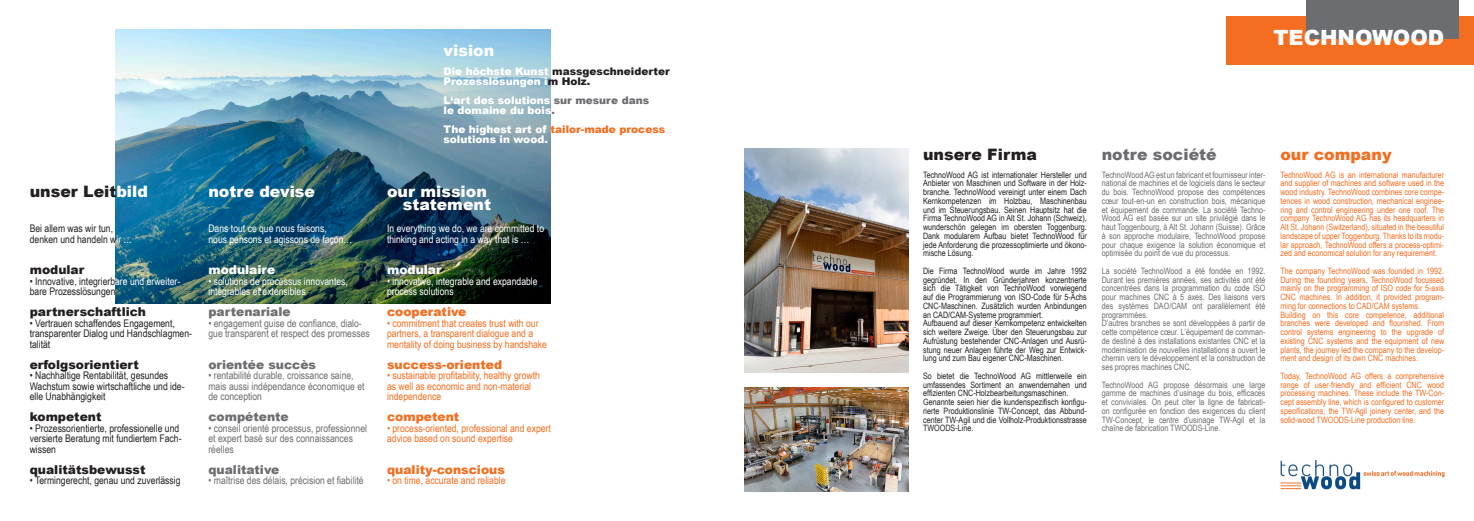
<style>
.page{position:relative;width:1474px;height:521px;background:#fff}
.page>*{position:absolute;margin:0;border:0;box-sizing:border-box;transform-origin:0 0}
.t1{font:900 21px "Arial";color:#fff}
.t2{font:900 15.75px "Arial";color:#fff}
._12_12_70__block_lin{font:900 15.75px "Arial";color:#231f20}
._9_10_70__block__lin{font:900 15.75px "Arial";color:#6c6d70}
._12_12_70__block_lin-2{font:900 15.75px "Arial";color:#f36e21}
.t3{font:900 12.25px "Arial";color:#231f20}
.t4{font:900 12.25px "Arial";color:#f36e21}
.t5{font:900 12.25px "Arial";color:#6c6d70}
.t6{font:900 12.25px "Arial";color:#fff}
.t7{font:10.5px/10.5px "Arial Narrow";color:#231f20}
.t8{font:10.5px/10.5px "Arial Narrow";color:#f36e21}
.t9{font:10.5px/10.5px "Arial Narrow";color:#6c6d70}
.t10{font:10.5px/10.5px "Arial Narrow";color:#fff}
.t11{font:900 10.5px "Arial";color:#fff}
.t12{font:900 10.5px "Arial";color:#231f20}
.t13{font:900 10.5px "Arial";color:#f36e21}
._9_10_70__block__lin-2{font:8.75px/8.8px "Arial Narrow";color:#f36e21;text-align:justify}
._9_10_70__block__lin-3{font:8.75px/8.8px "Arial Narrow";color:#6c6d70;text-align:justify}
._9_10_70__block__lin-4{font:8.75px/8.8px "Arial Narrow";color:#231f20;text-align:justify}
.s1{color:#fff}
.s2{color:#231f20}
.s3{color:#6c6d70}
</style>
<div class="page">
<img style="left:1280px;top:460px;width:164px;height:29px">
<div style="left:1225px;top:16px;width:248px;height:48px;background:#f36e21"></div>
<div style="left:1306px;top:0;width:152px;height:39px;background:#6c6d70"></div>
<img style="left:744px;top:149px;width:164px;height:223px">
<img style="left:116px;top:30px;width:435px;height:273px">
<img style="left:744px;top:387px;width:164px;height:104px">
<p class="_12_12_70__block_lin" style="left:30px;top:180px;width:120px">unser Leit<span class="s1">bild</span></p>
<p class="t7" style="left:30px;top:223px;width:85px">Bei allem was wir tun,</p>
<p class="t7" style="left:30px;top:233px;width:104px">denken und handeln w<span class="s1">ir …</span></p>
<p class="t3" style="left:30px;top:261px;width:56px">modular</p>
<p class="t7" style="left:30px;top:275px;width:152px">• Innovative, integrierb<span class="s1">are und erweiter&shy;</span>bare Prozesslösungen</p>
<p class="t3" style="left:30px;top:303px;width:118px">partnerschaftlich</p>
<p class="t7" style="left:30px;top:317px;width:147px">• Vertrauen schaffendes Engagement,</p>
<p class="t7" style="left:30px;top:328px;width:164px">transparenter Dialog und Handschlagmen&shy;talität</p>
<p class="t3" style="left:30px;top:356px;width:111px">erfolgsorientiert</p>
<p class="t7" style="left:30px;top:370px;width:156px">• Nachhaltige Rentabilität, gesundes<br>Wachstum sowie wirtschaftliche und ide&shy;elle Unabhängigkeit</p>
<p class="t3" style="left:30px;top:408px;width:73px">kompetent</p>
<p class="t7" style="left:30px;top:422px;width:153px">• Prozessorientierte, professionelle und versierte Beratung mit fundiertem Fach&shy;wissen</p>
<p class="t3" style="left:30px;top:461px;width:117px">qualitätsbewusst</p>
<p class="t7" style="left:30px;top:475px;width:152px">• Termingerecht, genau und zuverlässig</p>
<p class="t2" style="left:208px;top:180px;width:108px">notre devise</p>
<p class="t10" style="left:208px;top:223px;width:120px">Dans tout ce que nous faisons,</p>
<p class="t10" style="left:208px;top:233px;width:145px">nous pensons et agissons de façon…</p>
<p class="t6" style="left:208px;top:261px;width:68px">modulaire</p>
<p class="t10" style="left:208px;top:275px;width:141px">• solutions de processus innovantes, intégrables et extensibles</p>
<p class="t5" style="left:208px;top:303px;width:84px">partenariale</p>
<p class="t9" style="left:208px;top:317px;width:163px">• engagement guise de confiance, dialo&shy;gue transparent et respect des promesses</p>
<p class="t5" style="left:208px;top:356px;width:109px">orientée succès</p>
<p class="t9" style="left:208px;top:370px;width:158px">• rentabilité durable, croissance saine, mais aussi indépendance économique et de conception</p>
<p class="t5" style="left:208px;top:408px;width:82px">compétente</p>
<p class="t9" style="left:208px;top:422px;width:160px">• conseil orienté processus, professionnel et expert basé sur des connaissances réelles</p>
<p class="t5" style="left:208px;top:461px;width:72px">qualitative</p>
<p class="t9" style="left:208px;top:475px;width:157px">• maîtrise des délais, précision et fiabilité</p>
<p class="t2" style="left:443px;top:39px;width:52px">vision</p>
<p class="t12" style="left:443px;top:64px;width:228px"><span class="s1">Die höchste Kunst</span> massgeschneiderter</p>
<p class="t11" style="left:443px;top:73px;width:148px">Prozesslösungen i<span class="s2">m Holz.</span></p>
<p class="t11" style="left:443px;top:93px;width:207px">L‘art des solutions <span class="s3">sur mesure dans</span></p>
<p class="t11" style="left:443px;top:102px;width:113px">le domaine du bois<span class="s3">.</span></p>
<p class="t13" style="left:443px;top:122px;width:223px"><span class="s1">The highest art of</span> tailor-made process</p>
<p class="t11" style="left:443px;top:131px;width:106px">solutions in wood.</p>
<p class="t2" style="left:387px;top:180px;width:101px">our mission</p>
<p class="t2" style="left:403px;top:192px;width:90px">statement</p>
<p class="t10" style="left:387px;top:223px;width:158px">In everything we do, we are committed to thinking and acting in a way that is …</p>
<p class="t6" style="left:387px;top:261px;width:56px">modular</p>
<p class="t10" style="left:387px;top:275px;width:152px">• innovative, integrable and expandable process solutions</p>
<p class="t4" style="left:387px;top:303px;width:81px">cooperative</p>
<p class="t8" style="left:387px;top:317px;width:161px">• commitment that creates trust with our partners, a transparent dialogue and a mentality of doing business by handshake</p>
<p class="t4" style="left:387px;top:356px;width:117px">success-oriented</p>
<p class="t8" style="left:387px;top:370px;width:154px">• sustainable profitability, healthy growth as well as economic and non-material independence</p>
<p class="t4" style="left:387px;top:408px;width:74px">competent</p>
<p class="t8" style="left:387px;top:422px;width:165px">• process-oriented, professional and expert advice based on sound expertise</p>
<p class="t4" style="left:387px;top:461px;width:119px">quality-conscious</p>
<p class="t8" style="left:387px;top:475px;width:120px">• on time, accurate and reliable</p>
<p class="t1" style="left:1273px;top:22px;width:172px">TECHNOWOOD</p>
<p class="_12_12_70__block_lin" style="left:923px;top:143px;width:115px">unsere Firma</p>
<p class="_9_10_70__block__lin-4" style="left:923px;top:170px;width:165px">TechnoWood AG ist internationaler Hersteller und Anbieter von Maschinen und Software in der Holz&shy;branche. TechnoWood vereinigt unter einem Dach Kernkompetenzen im Holzbau, Maschinenbau und im Steuerungsbau. Seinen Hauptsitz hat die Firma TechnoWood AG in Alt St. Johann (Schweiz), wunderschön gelegen im obersten Toggenburg.<br>Dank modularem Aufbau bietet TechnoWood für jede Anforderung die prozessoptimierte und ökono&shy;mische Lösung.</p>
<p class="_9_10_70__block__lin-4" style="left:923px;top:266px;width:165px">Die Firma TechnoWood wurde im Jahre 1992 gegründet. In den Gründerjahren konzentrierte sich die Tätigkeit von TechnoWood vorwiegend auf die Programmierung von ISO-Code für 5-Achs CNC-Maschinen. Zusätzlich wurden Anbindungen an CAD/CAM-Systeme programmiert.</p>
<p class="_9_10_70__block__lin-4" style="left:923px;top:319px;width:165px">Aufbauend auf dieser Kernkompetenz entwickelten sich weitere Zweige. Über den Steuerungsbau zur Aufrüstung bestehender CNC-Anlagen und Ausrü&shy;stung neuer Anlagen führte der Weg zur Entwick&shy;lung und zum Bau eigener CNC-Maschinen.</p>
<p class="_9_10_70__block__lin-4" style="left:923px;top:371px;width:165px">So bietet die TechnoWood AG mittlerweile ein umfassendes Sortiment an anwendernahen und effizienten CNC-Holzbearbeitungsmaschinen.</p>
<p class="_9_10_70__block__lin-4" style="left:923px;top:397px;width:165px">Genannte seien hier die kundenspezifisch konfigu&shy;rierte Produktionslinie TW-Concept, das Abbund&shy;center TW-Agil und die Vollholz-Produktionsstrasse TWOODS-Line.</p>
<p class="_9_10_70__block__lin" style="left:1101px;top:143px;width:116px">notre société</p>
<p class="_9_10_70__block__lin-3" style="left:1101px;top:170px;width:165px">TechnoWood AG est un fabricant et fournisseur inter&shy;national de machines et de logiciels dans le secteur du bois. TechnoWood propose des compétences cœur tout-en-un en construction bois, mécanique et équipement de commande. La société Techno-Wood AG est basée sur un site privilégié dans le haut Toggenbourg, à Alt St. Johann (Suisse). Grâce à son approche modulaire, TechnoWood propose pour chaque exigence la solution économique et optimisée du point de vue du processus.</p>
<p class="_9_10_70__block__lin-3" style="left:1101px;top:266px;width:165px">La société TechnoWood a été fondée en 1992.<br>Durant les premières années, ses activités ont été concentrées dans la programmation du code ISO pour machines CNC à 5 axes. Des liaisons vers des systèmes DAO/CAM ont parallèlement été programmées.</p>
<p class="_9_10_70__block__lin-3" style="left:1101px;top:319px;width:165px">D’autres branches se sont développées à partir de cette compétence cœur. L’équipement de comman&shy;de destiné à des installations existantes CNC et la modernisation de nouvelles installations a ouvert le chemin vers le développement et la construction de ses propres machines CNC.</p>
<p class="_9_10_70__block__lin-3" style="left:1101px;top:380px;width:165px">TechnoWood AG propose désormais une large gamme de machines d’usinage du bois, efficaces et conviviales. On peut citer la ligne de fabricati&shy;on configurée en fonction des exigences du client TW-Concept, le centre d’usinage TW-Agil et la chaîne de fabrication TWOODS-Line.</p>
<p class="_12_12_70__block_lin-2" style="left:1280px;top:143px;width:113px">our company</p>
<p class="_9_10_70__block__lin-2" style="left:1280px;top:170px;width:165px">TechnoWood AG is an international manufacturer and supplier of machines and software used in the wood industry. TechnoWood combines core compe&shy;tences in wood construction, mechanical enginee&shy;ring and control engineering under one roof. The company TechnoWood AG has its headquarters in Alt St. Johann (Switzerland), situated in the beautiful landscape of upper Toggenburg. Thanks to its modu&shy;lar approach, TechnoWood offers a process-optimi&shy;zed and economical solution for any requirement.</p>
<p class="_9_10_70__block__lin-2" style="left:1280px;top:266px;width:165px">The company TechnoWood was founded in 1992.<br>During the founding years, TechnoWood focussed mainly on the programming of ISO code for 5-axis CNC machines. In addition, it provided program&shy;ming for connections to CAD/CAM systems.</p>
<p class="_9_10_70__block__lin-2" style="left:1280px;top:310px;width:165px">Building on this core competence, additional branches were developed and flourished. From control systems engineering to the upgrade of existing CNC systems and the equipment of new plants, the journey led the company to the develop&shy;ment and design of its own CNC machines.</p>
<p class="_9_10_70__block__lin-2" style="left:1280px;top:371px;width:165px">Today, TechnoWood AG offers a comprehensive range of user-friendly and efficient CNC wood processing machines. These include the TW-Con&shy;cept assembly line, which is configured to customer specifications, the TW-Agil joinery center, and the solid-wood TWOODS-Line production line.</p>
</div>
